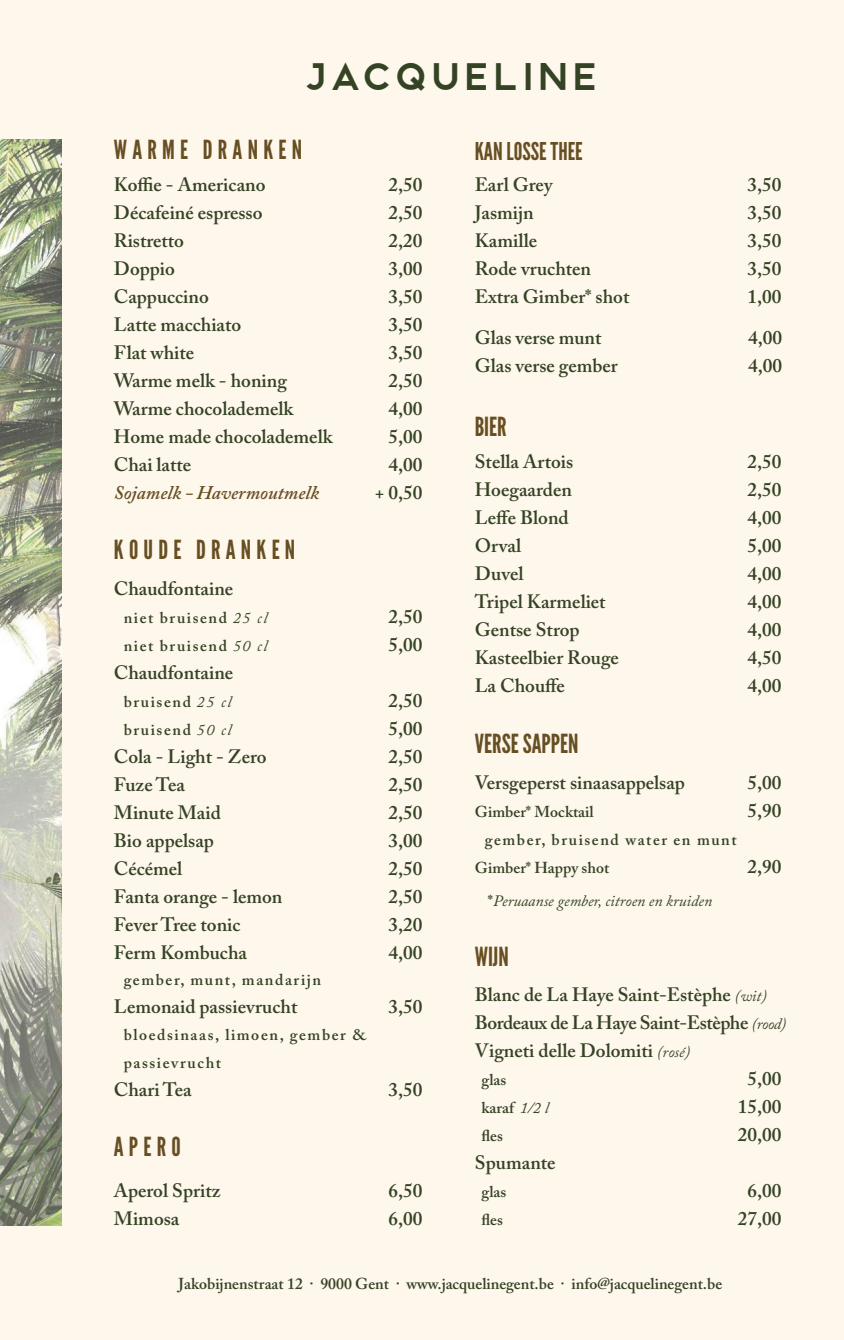
<style>
.page{position:relative;width:844px;height:1340px;background:#fff}
.page>*{position:absolute;margin:0;border:0;box-sizing:border-box;transform-origin:0 0}
.t1{font:700 33.6px "Distinct Style Sans";letter-spacing:.1em;color:#354325}
.t2{font:26.25px "League Gothic";letter-spacing:.2em;color:#674f23}
.t3{font:26.25px "League Gothic";color:#674f23}
.t4{font:24.5px "League Gothic";color:#674f23}
.t5{font:600 19.25px/28px "Adobe Caslon Pro";color:#354325}
.t6{font:italic 600 19.25px "Adobe Caslon Pro";color:#674f23}
.t7{font:600 15.75px/28px "Adobe Caslon Pro";letter-spacing:.1em;color:#354325}
.t8{font:600 15.75px "Adobe Caslon Pro";color:#354325}
.t9{font:italic 15.75px "Adobe Caslon Pro";color:#354325}
.s1{font-weight:400;font-style:italic}
.s2{font-weight:600;font-style:normal}
.s3{font-weight:400;font-style:italic;font-size:15.75px}
</style>
<div class="page">
<div style="left:0;top:0;width:843px;height:1339px;background:#fef7ec"></div>
<img style="left:0;top:139px;width:62px;height:1086px">
<h1 class="t1" style="left:303px;top:54px;width:296px">JACQUELINE</h1>
<h2 class="t2" style="left:114px;top:134px;width:190px">WARME DRANKEN</h2>
<p class="t5" style="left:114px;top:170px;width:153px">Koffie - Americano</p>
<p class="t5" style="left:388px;top:170px;width:36px">2,50</p>
<p class="t5" style="left:114px;top:198px;width:150px">Décafeiné espresso</p>
<p class="t5" style="left:388px;top:198px;width:36px">2,50</p>
<p class="t5" style="left:114px;top:226px;width:72px">Ristretto</p>
<p class="t5" style="left:388px;top:226px;width:36px">2,20</p>
<p class="t5" style="left:114px;top:254px;width:63px">Doppio</p>
<p class="t5" style="left:388px;top:254px;width:36px">3,00</p>
<p class="t5" style="left:114px;top:282px;width:96px">Cappuccino</p>
<p class="t5" style="left:388px;top:282px;width:36px">3,50</p>
<p class="t5" style="left:114px;top:310px;width:129px">Latte macchiato</p>
<p class="t5" style="left:388px;top:310px;width:36px">3,50</p>
<p class="t5" style="left:114px;top:338px;width:82px">Flat white</p>
<p class="t5" style="left:388px;top:338px;width:36px">3,50</p>
<p class="t5" style="left:114px;top:366px;width:174px">Warme melk - honing</p>
<p class="t5" style="left:388px;top:366px;width:36px">2,50</p>
<p class="t5" style="left:114px;top:394px;width:181px">Warme chocolademelk</p>
<p class="t5" style="left:388px;top:394px;width:36px">4,00</p>
<p class="t5" style="left:114px;top:422px;width:220px">Home made chocolademelk</p>
<p class="t5" style="left:388px;top:422px;width:36px">5,00</p>
<p class="t5" style="left:114px;top:450px;width:79px">Chai latte</p>
<p class="t5" style="left:388px;top:450px;width:36px">4,00</p>
<p class="t6" style="left:114px;top:481px;width:207px">Sojamelk - Havermoutmelk</p>
<p class="t5" style="left:374px;top:478px;width:49px">+ 0,50</p>
<h2 class="t2" style="left:114px;top:534px;width:183px">KOUDE DRANKEN</h2>
<p class="t5" style="left:114px;top:574px;width:121px">Chaudfontaine</p>
<p class="t7" style="left:124px;top:603px;width:145px">niet bruisend <span class="s1">25 cl</span></p>
<p class="t5" style="left:388px;top:602px;width:36px">2,50</p>
<p class="t7" style="left:124px;top:631px;width:145px">niet bruisend <span class="s1">50 cl</span></p>
<p class="t5" style="left:388px;top:630px;width:36px">5,00</p>
<p class="t5" style="left:114px;top:658px;width:121px">Chaudfontaine</p>
<p class="t7" style="left:124px;top:687px;width:109px">bruisend <span class="s1">25 cl</span></p>
<p class="t5" style="left:388px;top:686px;width:36px">2,50</p>
<p class="t7" style="left:124px;top:715px;width:109px">bruisend <span class="s1">50 cl</span></p>
<p class="t5" style="left:388px;top:714px;width:36px">5,00</p>
<p class="t5" style="left:114px;top:742px;width:154px">Cola - Light - Zero</p>
<p class="t5" style="left:388px;top:742px;width:36px">2,50</p>
<p class="t5" style="left:114px;top:770px;width:72px">Fuze Tea</p>
<p class="t5" style="left:388px;top:770px;width:36px">2,50</p>
<p class="t5" style="left:114px;top:798px;width:108px">Minute Maid</p>
<p class="t5" style="left:388px;top:798px;width:36px">2,50</p>
<p class="t5" style="left:114px;top:826px;width:101px">Bio appelsap</p>
<p class="t5" style="left:388px;top:826px;width:36px">3,00</p>
<p class="t5" style="left:114px;top:854px;width:70px">Cécémel</p>
<p class="t5" style="left:388px;top:854px;width:36px">2,50</p>
<p class="t5" style="left:114px;top:882px;width:170px">Fanta orange - lemon</p>
<p class="t5" style="left:388px;top:882px;width:36px">2,50</p>
<p class="t5" style="left:114px;top:910px;width:128px">Fever Tree tonic</p>
<p class="t5" style="left:388px;top:910px;width:36px">3,20</p>
<p class="t5" style="left:114px;top:938px;width:135px">Ferm Kombucha</p>
<p class="t5" style="left:388px;top:938px;width:36px">4,00</p>
<p class="t7" style="left:124px;top:966px;width:199px">gember, munt, mandarijn</p>
<p class="t5" style="left:114px;top:992px;width:185px">Lemonaid passievrucht</p>
<p class="t5" style="left:388px;top:992px;width:36px">3,50</p>
<p class="t7" style="left:124px;top:1020px;width:244px">bloedsinaas, limoen, gember &amp; passievrucht</p>
<p class="t5" style="left:114px;top:1075px;width:79px">Chari Tea</p>
<p class="t5" style="left:388px;top:1075px;width:36px">3,50</p>
<h2 class="t2" style="left:114px;top:1131px;width:68px">APERO</h2>
<p class="t5" style="left:114px;top:1176px;width:108px">Aperol Spritz</p>
<p class="t5" style="left:388px;top:1176px;width:36px">6,50</p>
<p class="t5" style="left:114px;top:1204px;width:67px">Mimosa</p>
<p class="t5" style="left:388px;top:1204px;width:36px">6,00</p>
<p class="t4" style="left:474px;top:137px;width:109px">KAN LOSSE THEE</p>
<p class="t5" style="left:474px;top:170px;width:79px">Earl Grey</p>
<p class="t5" style="left:747px;top:170px;width:36px">3,50</p>
<p class="t5" style="left:474px;top:198px;width:60px">Jasmijn</p>
<p class="t5" style="left:747px;top:198px;width:36px">3,50</p>
<p class="t5" style="left:474px;top:226px;width:64px">Kamille</p>
<p class="t5" style="left:747px;top:226px;width:36px">3,50</p>
<p class="t5" style="left:474px;top:254px;width:118px">Rode vruchten</p>
<p class="t5" style="left:747px;top:254px;width:36px">3,50</p>
<p class="t5" style="left:474px;top:282px;width:156px">Extra Gimber* shot</p>
<p class="t5" style="left:747px;top:282px;width:36px">1,00</p>
<p class="t5" style="left:474px;top:324px;width:128px">Glas verse munt</p>
<p class="t5" style="left:748px;top:324px;width:36px">4,00</p>
<p class="t5" style="left:474px;top:352px;width:144px">Glas verse gember</p>
<p class="t5" style="left:748px;top:352px;width:36px">4,00</p>
<h2 class="t2" style="left:474px;top:411px;width:34px">BIER</h2>
<p class="t5" style="left:474px;top:447px;width:100px">Stella Artois</p>
<p class="t5" style="left:747px;top:447px;width:36px">2,50</p>
<p class="t5" style="left:474px;top:475px;width:99px">Hoegaarden</p>
<p class="t5" style="left:747px;top:475px;width:36px">2,50</p>
<p class="t5" style="left:474px;top:503px;width:96px">Leffe Blond</p>
<p class="t5" style="left:747px;top:503px;width:36px">4,00</p>
<p class="t5" style="left:474px;top:531px;width:48px">Orval</p>
<p class="t5" style="left:747px;top:531px;width:36px">5,00</p>
<p class="t5" style="left:474px;top:559px;width:50px">Duvel</p>
<p class="t5" style="left:747px;top:559px;width:36px">4,00</p>
<p class="t5" style="left:474px;top:587px;width:132px">Tripel Karmeliet</p>
<p class="t5" style="left:747px;top:587px;width:36px">4,00</p>
<p class="t5" style="left:474px;top:615px;width:106px">Gentse Strop</p>
<p class="t5" style="left:747px;top:615px;width:36px">4,00</p>
<p class="t5" style="left:474px;top:643px;width:145px">Kasteelbier Rouge</p>
<p class="t5" style="left:747px;top:643px;width:36px">4,50</p>
<p class="t5" style="left:474px;top:671px;width:92px">La Chouffe</p>
<p class="t5" style="left:747px;top:671px;width:36px">4,00</p>
<h2 class="t3" style="left:475px;top:727px;width:105px">VERSE SAPPEN</h2>
<p class="t5" style="left:475px;top:767px;width:211px">Versgeperst sinaasappelsap</p>
<p class="t5" style="left:747px;top:767px;width:36px">5,00</p>
<p class="t8" style="left:475px;top:801px;width:120px">Gimber* Mocktail</p>
<p class="t5" style="left:747px;top:795px;width:36px">5,90</p>
<p class="t7" style="left:475px;top:825px;width:263px;text-indent:10px">gember, bruisend water en munt<br>Gimber* Happy shot</p>
<p class="t5" style="left:747px;top:851px;width:36px">2,90</p>
<p class="t9" style="left:488px;top:891px;width:226px"><span class="s2">*</span>Peruaanse gember, citroen en kruiden</p>
<h2 class="t2" style="left:474px;top:941px;width:36px">WIJN</h2>
<p class="t5" style="left:474px;top:980px;width:313px">Blanc de La Haye Saint-Estèphe <span class="s3">(wit)<br></span>Bordeaux de La Haye Saint-Estèphe <span class="s3">(rood)<br></span>Vigneti delle Dolomiti <span class="s3">(rosé)</span></p>
<p class="t7" style="left:481px;top:1065px;width:26px">glas</p>
<p class="t5" style="left:747px;top:1064px;width:36px">5,00</p>
<p class="t7" style="left:481px;top:1093px;width:69px">karaf <span class="s1">1/2 l</span></p>
<p class="t5" style="left:737px;top:1092px;width:45px">15,00</p>
<p class="t7" style="left:481px;top:1121px;width:23px">fles</p>
<p class="t5" style="left:737px;top:1120px;width:45px">20,00</p>
<p class="t5" style="left:475px;top:1148px;width:82px">Spumante</p>
<p class="t7" style="left:481px;top:1177px;width:26px">glas</p>
<p class="t5" style="left:747px;top:1176px;width:36px">6,00</p>
<p class="t7" style="left:481px;top:1205px;width:23px">fles</p>
<p class="t5" style="left:737px;top:1204px;width:45px">27,00</p>
<p class="t8" style="left:178px;top:1273px;width:545px">Jakobijnenstraat 12 · 9000 Gent · www.jacquelinegent.be · info@jacquelinegent.be</p>
</div>
